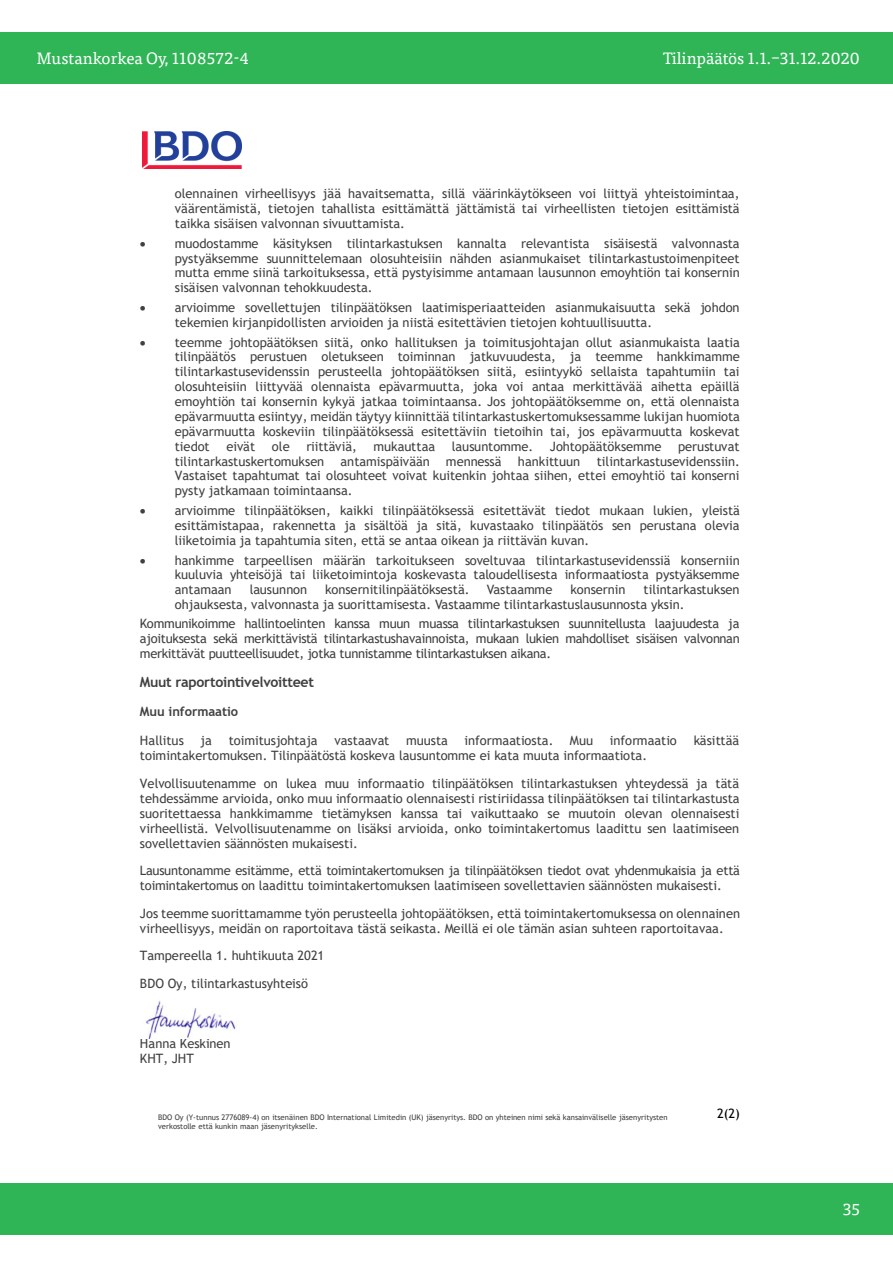
<style>
.page{position:relative;width:893px;height:1263px;background:#fff}
.page>*{position:absolute;margin:0;border:0;box-sizing:border-box;transform-origin:0 0}
.t1{font:16.5px "Tisa Pro";color:#fff}
.t2{font:700 14.1px "Trebuchet MS";letter-spacing:-.025em;color:#404040}
.t3{font:12.9px/14.9px "Trebuchet MS";color:#404040;text-align:justify}
.t4{font:12.9px/14.7px "Trebuchet MS";letter-spacing:-.02em;color:#404040}
.t5{font:700 12.9px "Trebuchet MS";letter-spacing:-.005em;color:#404040}
.t6{font:12.9px "Trebuchet MS";color:#000}
.t7{font:7.65px "Trebuchet MS";letter-spacing:-.005em;color:#404040}
</style>
<div class="page">
<div style="left:1px;top:33px;width:892px;height:51px;background:#2fb456"></div>
<div style="left:1px;top:1183px;width:892px;height:52px;background:#2fb456"></div>
<img style="left:142px;top:132px;width:99px;height:37px">
<img style="left:145px;top:1001px;width:92px;height:37px">
<p class="t1" style="left:37px;top:46px;width:213px">Mustankorkea Oy, 1108572-4</p>
<p class="t1" style="left:663px;top:46px;width:198px">Tilinpäätös 1.1.–31.12.2020</p>
<p class="t3" style="left:175px;top:186px;width:566px">olennainen virheellisyys jää havaitsematta, sillä väärinkäytökseen voi liittyä yhteistoimintaa, väärentämistä, tietojen tahallista esittämättä jättämistä tai virheellisten tietojen esittämistä taikka sisäisen valvonnan sivuuttamista.</p>
<p class="t3" style="left:175px;top:236px;width:567px;text-indent:-35px">• muodostamme käsityksen tilintarkastuksen kannalta relevantista sisäisestä valvonnasta pystyäksemme suunnittelemaan olosuhteisiin nähden asianmukaiset tilintarkastustoimenpiteet mutta emme siinä tarkoituksessa, että pystyisimme antamaan lausunnon emoyhtiön tai konsernin sisäisen valvonnan tehokkuudesta.</p>
<p class="t3" style="left:175px;top:300px;width:566px;text-indent:-35px">• arvioimme sovellettujen tilinpäätöksen laatimisperiaatteiden asianmukaisuutta sekä johdon tekemien kirjanpidollisten arvioiden ja niistä esitettävien tietojen kohtuullisuutta.</p>
<p class="t3" style="left:175px;top:334px;width:567px;text-indent:-35px">• teemme johtopäätöksen siitä, onko hallituksen ja toimitusjohtajan ollut asianmukaista laatia tilinpäätös perustuen oletukseen toiminnan jatkuvuudesta, ja teemme hankkimamme tilintarkastusevidenssin perusteella johtopäätöksen siitä, esiintyykö sellaista tapahtumiin tai olosuhteisiin liittyvää olennaista epävarmuutta, joka voi antaa merkittävää aihetta epäillä emoyhtiön tai konsernin kykyä jatkaa toimintaansa. Jos johtopäätöksemme on, että olennaista epävarmuutta esiintyy, meidän täytyy kiinnittää tilintarkastuskertomuksessamme lukijan huomiota epävarmuutta koskeviin tilinpäätöksessä esitettäviin tietoihin tai, jos epävarmuutta koskevat tiedot</p>
<p class="t3" style="left:226px;top:438px;width:30px">eivät</p>
<p class="t3" style="left:272px;top:438px;width:19px">ole</p>
<p class="t3" style="left:306px;top:438px;width:52px">riittäviä,</p>
<p class="t3" style="left:373px;top:438px;width:63px">mukauttaa</p>
<p class="t3" style="left:452px;top:438px;width:83px">lausuntomme.</p>
<p class="t3" style="left:550px;top:438px;width:113px">Johtopäätöksemme</p>
<p class="t3" style="left:678px;top:438px;width:63px">perustuvat</p>
<p class="t3" style="left:175px;top:454px;width:151px">tilintarkastuskertomuksen</p>
<p class="t3" style="left:340px;top:454px;width:163px">antamispäivään mennessä</p>
<p class="t3" style="left:518px;top:454px;width:64px">hankittuun</p>
<p class="t3" style="left:175px;top:454px;width:567px;text-indent:422px">tilintarkastusevidenssiin.<br>Vastaiset tapahtumat tai olosuhteet voivat kuitenkin johtaa siihen, ettei emoyhtiö tai konserni pysty jatkamaan toimintaansa.</p>
<p class="t3" style="left:175px;top:503px;width:567px;text-indent:-35px">• arvioimme tilinpäätöksen, kaikki tilinpäätöksessä esitettävät tiedot mukaan lukien, yleistä esittämistapaa, rakennetta ja sisältöä ja sitä, kuvastaako tilinpäätös sen perustana olevia liiketoimia ja tapahtumia siten, että se antaa oikean ja riittävän kuvan.</p>
<p class="t3" style="left:175px;top:552px;width:567px;text-indent:-35px">• hankimme tarpeellisen määrän tarkoitukseen soveltuvaa tilintarkastusevidenssiä konserniin kuuluvia yhteisöjä tai liiketoimintoja koskevasta taloudellisesta informaatiosta pystyäksemme antamaan</p>
<p class="t3" style="left:250px;top:582px;width:59px">lausunnon</p>
<p class="t3" style="left:325px;top:582px;width:146px">konsernitilinpäätöksestä.</p>
<p class="t3" style="left:487px;top:582px;width:67px">Vastaamme</p>
<p class="t3" style="left:570px;top:582px;width:57px">konsernin</p>
<p class="t3" style="left:175px;top:582px;width:566px;text-indent:469px">tilintarkastuksen ohjauksesta, valvonnasta ja suorittamisesta. Vastaamme tilintarkastuslausunnosta yksin.</p>
<p class="t3" style="left:140px;top:615px;width:601px">Kommunikoimme hallintoelinten kanssa muun muassa tilintarkastuksen suunnitellusta laajuudesta ja ajoituksesta sekä merkittävistä tilintarkastushavainnoista, mukaan lukien mahdolliset sisäisen valvonnan merkittävät puutteellisuudet, jotka tunnistamme tilintarkastuksen aikana.</p>
<p class="t2" style="left:140px;top:673px;width:176px">Muut raportointivelvoitteet</p>
<p class="t5" style="left:140px;top:703px;width:100px">Muu informaatio</p>
<p class="t3" style="left:140px;top:733px;width:45px">Hallitus</p>
<p class="t3" style="left:201px;top:733px;width:13px">ja</p>
<p class="t3" style="left:229px;top:733px;width:90px">toimitusjohtaja</p>
<p class="t3" style="left:335px;top:733px;width:56px">vastaavat</p>
<p class="t3" style="left:406px;top:733px;width:43px">muusta</p>
<p class="t3" style="left:464px;top:733px;width:91px">informaatiosta.</p>
<p class="t3" style="left:570px;top:733px;width:25px">Muu</p>
<p class="t3" style="left:610px;top:733px;width:68px">informaatio</p>
<p class="t3" style="left:694px;top:733px;width:47px">käsittää</p>
<p class="t3" style="left:140px;top:742px;width:601px;line-height:27.8px">toimintakertomuksen. Tilinpäätöstä koskeva lausuntomme ei kata muuta informaatiota.<br>Velvollisuutenamme on lukea muu informaatio tilinpäätöksen tilintarkastuksen yhteydessä ja tätä</p>
<p class="t3" style="left:140px;top:790px;width:601px">tehdessämme arvioida, onko muu informaatio olennaisesti ristiriidassa tilinpäätöksen tai tilintarkastusta suoritettaessa hankkimamme tietämyksen kanssa tai vaikuttaako se muutoin olevan olennaisesti virheellistä. Velvollisuutenamme on lisäksi arvioida, onko toimintakertomus laadittu sen laatimiseen sovellettavien säännösten mukaisesti.</p>
<p class="t4" style="left:140px;top:863px;width:601px">Lausuntonamme esitämme, että toimintakertomuksen ja tilinpäätöksen tiedot ovat yhdenmukaisia ja että toimintakertomus on laadittu toimintakertomuksen laatimiseen sovellettavien säännösten mukaisesti.</p>
<p class="t3" style="left:140px;top:906px;width:602px">Jos teemme suorittamamme työn perusteella johtopäätöksen, että toimintakertomuksessa on olennainen virheellisyys, meidän on raportoitava tästä seikasta. Meillä ei ole tämän asian suhteen raportoitavaa.</p>
<p class="t3" style="left:140px;top:942px;width:186px;line-height:28px">Tampereella 1. huhtikuuta 2021<br>BDO Oy, tilintarkastusyhteisö</p>
<p class="t3" style="left:140px;top:1036px;width:92px">Hanna Keskinen<br>KHT, JHT</p>
<p class="t7" style="left:158px;top:1112px;width:511px">BDO Oy (Y-tunnus 2776089-4) on itsenäinen BDO International Limitedin (UK) jäsenyritys. BDO on yhteinen nimi sekä kansainväliselle jäsenyritysten</p>
<p class="t6" style="left:717px;top:1105px;width:24px">2(2)</p>
<p class="t7" style="left:158px;top:1121px;width:161px">verkostolle että kunkin maan jäsenyritykselle.</p>
<p class="t1" style="left:843px;top:1197px;width:18px">35</p>
</div>
